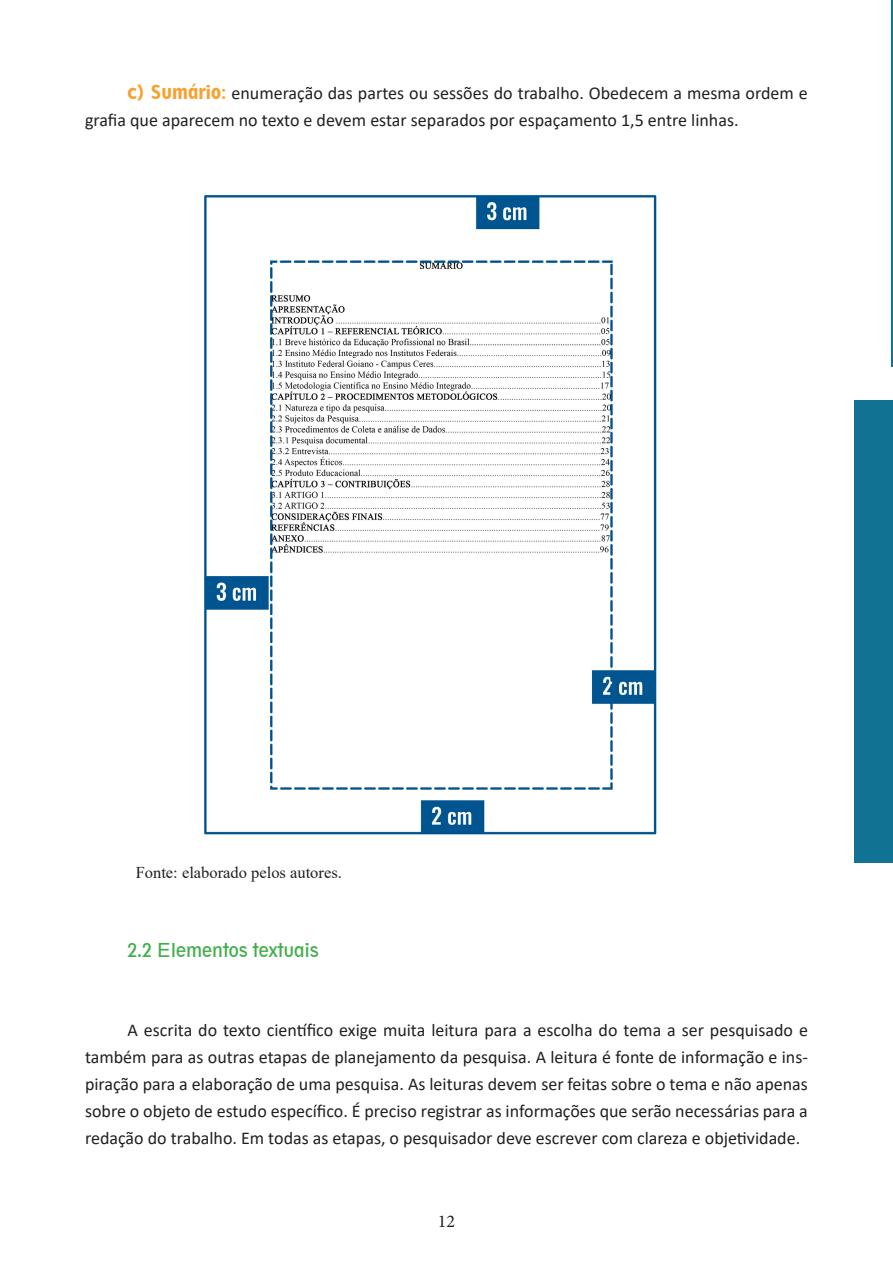
<style>
.page{position:relative;width:893px;height:1263px;background:#fff}
.page>*{position:absolute;margin:0;border:0;box-sizing:border-box;transform-origin:0 0}
.t1{font:18px/27px "Calibri";color:#231f20}
.t2{font:condensed 18px "Geometric 212 BT";color:#40ae49}
.None-2{font:18px "Minion Pro";color:#231f20}
.t3{font:16.5px "Times New Roman";color:#231f20}
.s1{font-family:"Geometric 212 BT";font-weight:800;font-stretch:condensed;color:#f99f2d}
.s2{font-family:"Geometric 212 BT";font-stretch:condensed;color:#f99f2d}
</style>
<div class="page">
<hr style="left:892px;top:0;width:1px;height:367px;background:#117294">
<img style="left:204px;top:195px;width:453px;height:640px">
<div style="left:855px;top:400px;width:38px;height:463px;background:#117294"></div>
<p class="t1" style="left:85px;top:79px;width:724px;text-indent:43px"><span class="s1">c) Sumário</span><span class="s2">:</span> enumeração das partes ou sessões do trabalho. Obedecem a mesma ordem e grafia que aparecem no texto e devem estar separados por espaçamento 1,5 entre linhas.</p>
<p class="t3" style="left:136px;top:861px;width:208px">Fonte: elaborado pelos autores.</p>
<p class="t2" style="left:128px;top:939px;width:193px">2.2 Elementos textuais</p>
<p class="t1" style="left:85px;top:1016px;width:724px;text-align:justify;text-indent:43px">A escrita do texto científico exige muita leitura para a escolha do tema a ser pesquisado e também para as outras etapas de planejamento da pesquisa. A leitura é fonte de informação e ins&shy;piração para a elaboração de uma pesquisa. As leituras devem ser feitas sobre o tema e não apenas sobre o objeto de estudo específico. É preciso registrar as informações que serão necessárias para a redação do trabalho. Em todas as etapas, o pesquisador deve escrever com clareza e objetividade.</p>
<p class="None-2" style="left:438px;top:1209px;width:19px">12</p>
</div>
